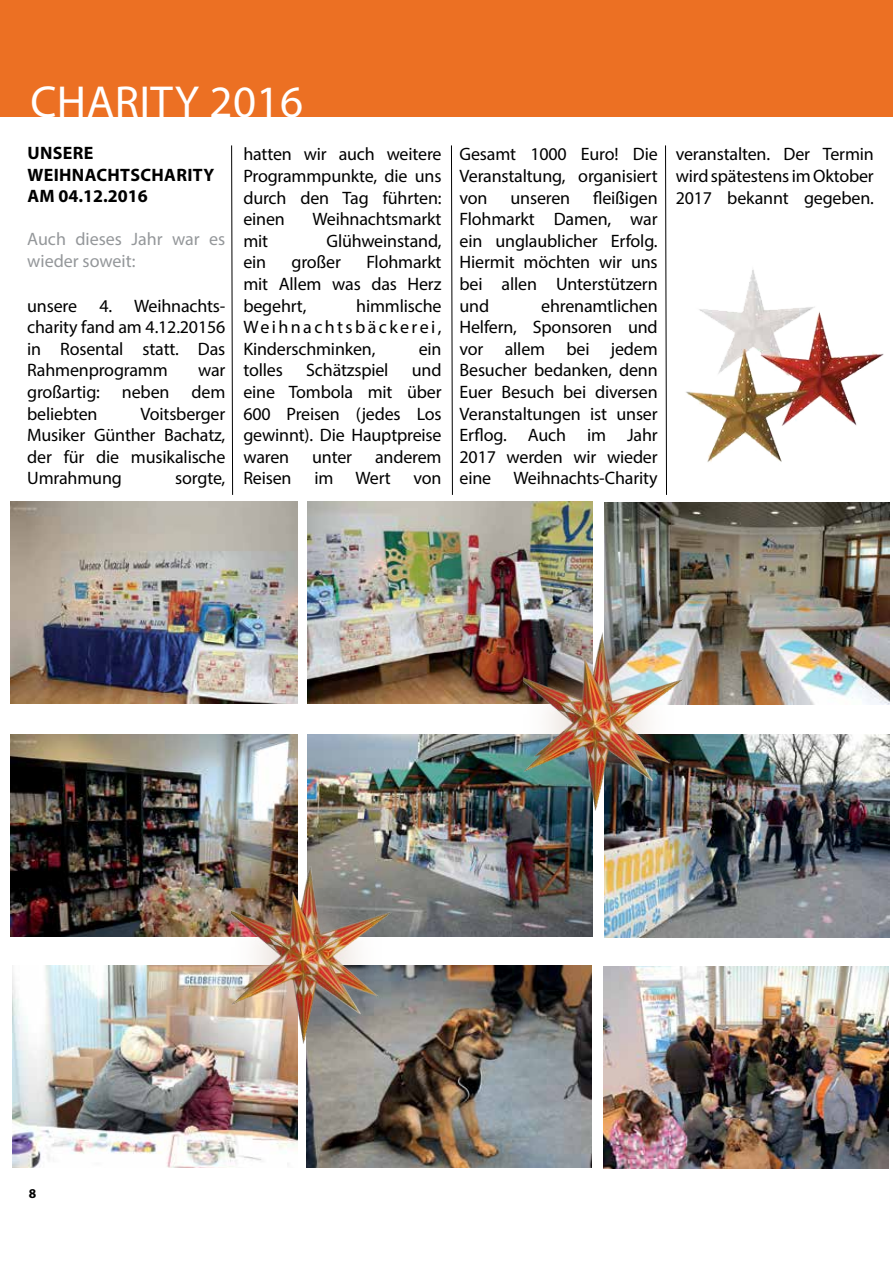
<style>
.page{position:relative;width:893px;height:1263px;background:#fff}
.page>*{position:absolute;margin:0;border:0;box-sizing:border-box;transform-origin:0 0}
.t1{font:45px "Myriad Pro";letter-spacing:.01em;color:#fff}
.t2{font:18px/21.6px "Myriad Pro";letter-spacing:-.01em;color:#000;text-align:justify}
.t3{font:700 18px/21.6px "Myriad Pro";letter-spacing:.02em;color:#000}
.t4{font:18px/21.6px "Myriad Pro";color:#94979a}
.t5{font:700 13.5px "Myriad Pro";color:#000}
</style>
<div class="page">
<div style="left:0;top:0;width:893px;height:117px;background:#ec7023"></div>
<svg style="left:231px;top:145px;width:2px;height:350px"></svg>
<svg style="left:451px;top:145px;width:2px;height:350px"></svg>
<svg style="left:665px;top:145px;width:2px;height:350px"></svg>
<img style="left:686px;top:270px;width:198px;height:192px">
<img style="left:11px;top:501px;width:287px;height:203px">
<img style="left:308px;top:501px;width:284px;height:203px">
<img style="left:605px;top:502px;width:284px;height:202px">
<img style="left:11px;top:734px;width:287px;height:202px">
<img style="left:308px;top:734px;width:284px;height:202px">
<img style="left:605px;top:735px;width:284px;height:202px">
<img style="left:13px;top:966px;width:284px;height:202px">
<img style="left:307px;top:966px;width:284px;height:202px">
<img style="left:604px;top:966px;width:284px;height:202px">
<img style="left:524px;top:632px;width:160px;height:178px">
<img style="left:232px;top:865px;width:160px;height:178px">
<h1 class="t1" style="left:30px;top:74px;width:274px">CHARITY 2016</h1>
<p class="t3" style="left:27px;top:141px;width:188px">UNSERE<br>WEIHNACHTSCHARITY<br>AM 04.12.2016</p>
<p class="t4" style="left:27px;top:228px;width:200px">Auch dieses Jahr war es wieder soweit:</p>
<p class="t2" style="left:27px;top:294px;width:200px">unsere 4. Weihnachts&shy;charity fand am 4.12.20156 in Rosental statt. Das Rahmenprogramm</p>
<p class="t2" style="left:27px;top:359px;width:200px;text-indent:171px">war großartig: neben dem beliebten</p>
<p class="t2" style="left:27px;top:402px;width:200px;text-indent:113px">Voitsberger Musiker Günther Bachatz, der für die musikalische Umrahmung</p>
<p class="t2" style="left:175px;top:467px;width:52px">sorgte,</p>
<p class="t2" style="left:243px;top:143px;width:200px">hatten wir auch weitere Programmpunkte, die uns durch den Tag führten: einen</p>
<p class="t2" style="left:312px;top:208px;width:131px">Weihnachtsmarkt</p>
<p class="t2" style="left:243px;top:230px;width:26px">mit</p>
<p class="t2" style="left:327px;top:230px;width:116px">Glühweinstand,</p>
<p class="t2" style="left:243px;top:251px;width:24px">ein</p>
<p class="t2" style="left:292px;top:251px;width:51px">großer</p>
<p class="t2" style="left:243px;top:251px;width:200px;text-indent:123px">Flohmarkt mit Allem was das Herz begehrt,</p>
<p class="t2" style="left:243px;top:294px;width:200px;text-indent:113px">himmlische Weihnachtsbäckerei, Kinderschminken,</p>
<p class="t2" style="left:419px;top:338px;width:24px">ein</p>
<p class="t2" style="left:243px;top:359px;width:41px">tolles</p>
<p class="t2" style="left:306px;top:359px;width:84px">Schätzspiel</p>
<p class="t2" style="left:243px;top:359px;width:200px;text-indent:168px">und eine Tombola mit über 600 Preisen (jedes Los gewinnt). Die Hauptpreise waren</p>
<p class="t2" style="left:312px;top:446px;width:41px">unter</p>
<p class="t2" style="left:375px;top:446px;width:68px">anderem</p>
<p class="t2" style="left:243px;top:467px;width:50px">Reisen</p>
<p class="t2" style="left:314px;top:467px;width:78px">im Wert</p>
<p class="t2" style="left:414px;top:467px;width:29px">von</p>
<p class="t2" style="left:460px;top:143px;width:200px">Gesamt 1000 Euro! Die Veranstaltung, organisiert von</p>
<p class="t2" style="left:460px;top:186px;width:200px;text-indent:134px">fleißigen Flohmarkt Damen, war ein unglaublicher Erfolg.<br>Hiermit möchten wir uns bei allen Unterstützern und</p>
<p class="t2" style="left:510px;top:186px;width:61px">unseren</p>
<p class="t2" style="left:460px;top:294px;width:200px;text-indent:82px">ehrenamtlichen Helfern, Sponsoren und vor allem bei jedem Besucher bedanken, denn Euer Besuch bei diversen Veranstaltungen ist unser Erflog. Auch im Jahr 2017 werden wir wieder eine Weihnachts-Charity</p>
<p class="t2" style="left:676px;top:143px;width:200px">veranstalten. Der Termin wird spätestens im Oktober 2017 bekannt gegeben.</p>
<p class="t5" style="left:29px;top:1185px;width:9px">8</p>
</div>
